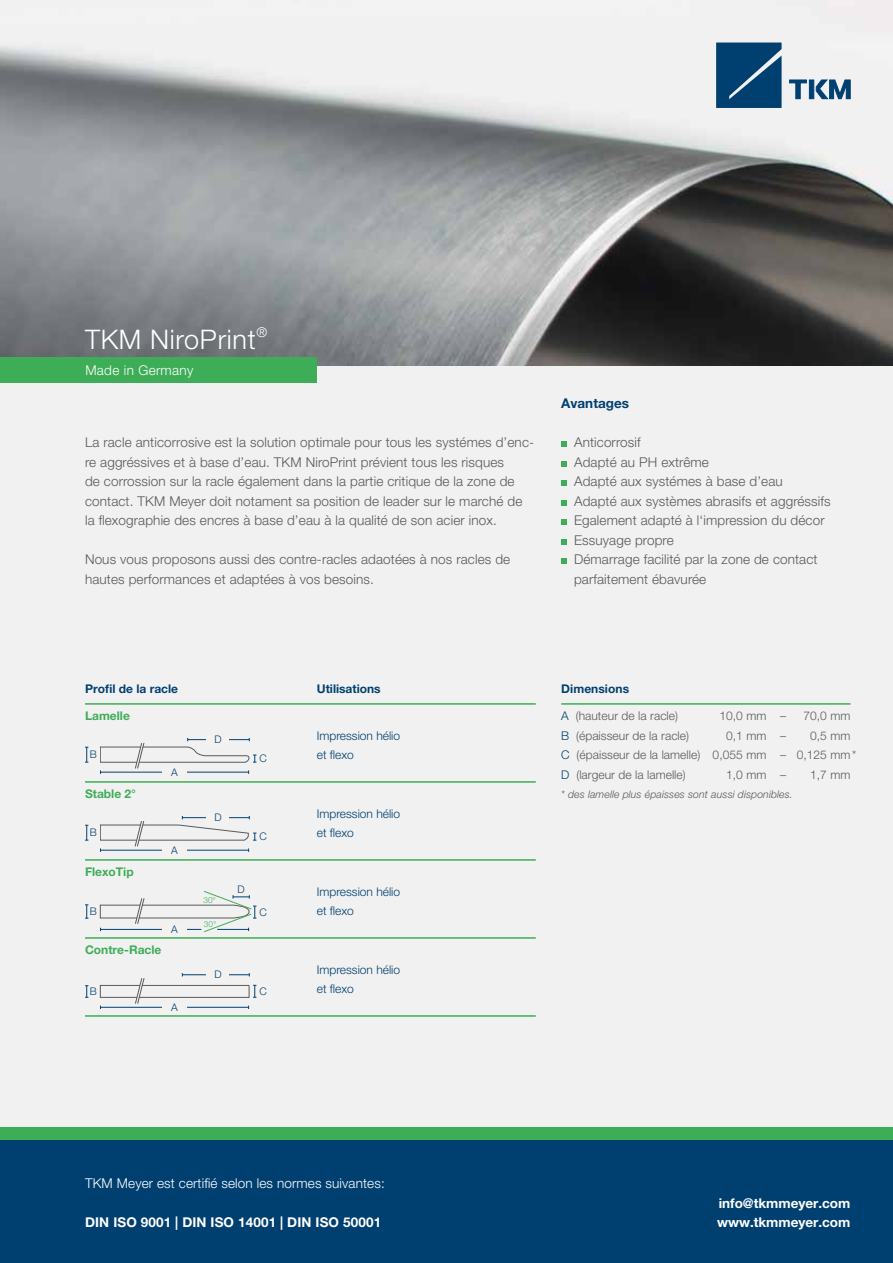
<style>
.page{position:relative;width:893px;height:1263px;background:#fff}
.page>*{position:absolute;margin:0;border:0;box-sizing:border-box;transform-origin:0 0}
.t1{font:300 27px "Helvetica Neue LT Pro";letter-spacing:.025em;color:#fff}
.t2{font:300 13.5px/19.5px "Helvetica Neue LT Pro";letter-spacing:.01em;color:#58595b}
.t3{font:700 13.5px/19.5px "Helvetica Neue LT Pro";letter-spacing:.005em;color:#fff}
.t4{font:300 13.5px "Helvetica Neue LT Pro";letter-spacing:.01em;color:#fff}
.t5{font:700 13.5px "Helvetica Neue LT Pro";color:#004071}
.t6{font:300 12px/19.5px "Helvetica Neue LT Pro";letter-spacing:.005em;color:#58595b}
.t7{font:300 12px/19.5px "Helvetica Neue LT Pro";color:#004071}
.t8{font:700 12px "Helvetica Neue LT Pro";color:#004071}
.t9{font:700 12px "Helvetica Neue LT Pro";color:#3ead57}
.t10{font:italic 300 10.5px "Helvetica Neue LT Pro";letter-spacing:.01em;color:#58595b}
.t11{font:300 10.5px "Helvetica Neue LT Pro";color:#004071}
.t12{font:300 8.25px "Helvetica Neue LT Pro";color:#3ead57}
.s1{color:#004071}
</style>
<div class="page">
<div style="left:0;top:1140px;width:893px;height:123px;background:#004071"></div>
<div style="left:0;top:1127px;width:893px;height:13px;background:#3ead57"></div>
<img style="left:0;top:0;width:893px;height:366px">
<svg style="left:716px;top:43px;width:66px;height:65px;background:#104c79"></svg>
<svg style="left:789px;top:80px;width:61px;height:19px"></svg>
<svg style="left:561px;top:441px;width:6px;height:6px"></svg>
<svg style="left:561px;top:461px;width:6px;height:6px"></svg>
<svg style="left:561px;top:480px;width:6px;height:6px"></svg>
<svg style="left:561px;top:500px;width:6px;height:6px"></svg>
<svg style="left:561px;top:519px;width:6px;height:6px"></svg>
<svg style="left:561px;top:539px;width:6px;height:6px"></svg>
<svg style="left:561px;top:558px;width:6px;height:6px"></svg>
<hr style="left:85px;top:703px;width:451px;height:2px;background:#3ead57">
<hr style="left:85px;top:781px;width:451px;height:2px;background:#3ead57">
<hr style="left:85px;top:859px;width:451px;height:2px;background:#3ead57">
<hr style="left:85px;top:937px;width:451px;height:2px;background:#3ead57">
<hr style="left:85px;top:1015px;width:451px;height:2px;background:#3ead57">
<div style="left:162px;top:768px;width:25px;height:11px;background:#f3f2f1"></div>
<div style="left:207px;top:736px;width:22px;height:11px;background:#f3f2f1"></div>
<div style="left:260px;top:751px;width:9px;height:15px;background:#f3f2f1"></div>
<svg style="left:100px;top:738px;width:156px;height:36px"></svg>
<svg style="left:85px;top:747px;width:3px;height:16px"></svg>
<div style="left:90px;top:747px;width:9px;height:15px;background:#f3f2f1"></div>
<hr style="left:561px;top:703px;width:289px;height:2px;background:#3ead57">
<div style="left:162px;top:846px;width:25px;height:11px;background:#f3f2f1"></div>
<div style="left:207px;top:814px;width:22px;height:11px;background:#f3f2f1"></div>
<div style="left:260px;top:829px;width:9px;height:15px;background:#f3f2f1"></div>
<svg style="left:100px;top:816px;width:156px;height:36px"></svg>
<svg style="left:85px;top:825px;width:3px;height:16px"></svg>
<div style="left:90px;top:825px;width:9px;height:15px;background:#f3f2f1"></div>
<div style="left:162px;top:925px;width:25px;height:11px;background:#f3f2f1"></div>
<div style="left:260px;top:906px;width:9px;height:12px;background:#f3f2f1"></div>
<svg style="left:85px;top:904px;width:3px;height:15px"></svg>
<div style="left:90px;top:905px;width:9px;height:13px;background:#f3f2f1"></div>
<svg style="left:100px;top:890px;width:156px;height:43px"></svg>
<div style="left:162px;top:1003px;width:25px;height:11px;background:#f3f2f1"></div>
<div style="left:207px;top:971px;width:22px;height:11px;background:#f3f2f1"></div>
<div style="left:260px;top:983px;width:9px;height:16px;background:#f3f2f1"></div>
<svg style="left:85px;top:985px;width:3px;height:13px"></svg>
<div style="left:90px;top:983px;width:9px;height:16px;background:#f3f2f1"></div>
<svg style="left:100px;top:973px;width:156px;height:36px"></svg>
<div style="left:0;top:357px;width:317px;height:26px;background:#3ead57"></div>
<h1 class="t1" style="left:85px;top:323px;width:184px">TKM NiroPrint<sup>®</sup></h1>
<p class="t4" style="left:85px;top:362px;width:110px">Made in Germany</p>
<p class="t2" style="left:85px;top:432px;width:451px">La racle anticorrosive est la solution optimale pour tous les systémes d’enc&shy;re aggréssives et à base d’eau. TKM NiroPrint prévient tous les risques<br>de corrossion sur la racle également dans la partie critique de la zone de contact. TKM Meyer doit notament sa position de leader sur le marché de la flexographie des encres à base d’eau à la qualité de son acier inox.</p>
<p class="t2" style="left:85px;top:549px;width:427px">Nous vous proposons aussi des contre-racles adaotées à nos racles de hautes performances et adaptées à vos besoins.</p>
<p class="t5" style="left:561px;top:395px;width:69px">Avantages</p>
<p class="t2" style="left:574px;top:432px;width:258px">Anticorrosif<br>Adapté au PH extrême<br>Adapté aux systémes à base d’eau<br>Adapté aux systèmes abrasifs et aggréssifs<br>Egalement adapté à l‘impression du décor<br>Essuyage propre<br>Démarrage facilité par la zone de contact parfaitement ébavurée</p>
<p class="t8" style="left:85px;top:681px;width:95px">Profil de la racle</p>
<p class="t9" style="left:85px;top:709px;width:46px">Lamelle</p>
<p class="t11" style="left:90px;top:748px;width:9px">B</p>
<p class="t9" style="left:85px;top:787px;width:53px">Stable 2°</p>
<p class="t11" style="left:90px;top:826px;width:9px">B</p>
<p class="t9" style="left:85px;top:865px;width:50px">FlexoTip</p>
<p class="t11" style="left:171px;top:766px;width:8px">A</p>
<p class="t11" style="left:171px;top:844px;width:8px">A</p>
<p class="t11" style="left:214px;top:733px;width:9px">D</p>
<p class="t11" style="left:260px;top:752px;width:9px">C</p>
<p class="t11" style="left:214px;top:811px;width:9px">D</p>
<p class="t11" style="left:260px;top:830px;width:9px">C</p>
<p class="t11" style="left:238px;top:883px;width:9px">D</p>
<p class="t12" style="left:203px;top:895px;width:14px">30°</p>
<p class="t12" style="left:204px;top:919px;width:14px">30°</p>
<p class="t11" style="left:90px;top:905px;width:9px">B</p>
<p class="t11" style="left:260px;top:906px;width:9px">C</p>
<p class="t11" style="left:171px;top:923px;width:8px">A</p>
<p class="t9" style="left:85px;top:943px;width:78px">Contre-Racle</p>
<p class="t11" style="left:214px;top:968px;width:9px">D</p>
<p class="t11" style="left:90px;top:984px;width:9px">B</p>
<p class="t11" style="left:260px;top:984px;width:9px">C</p>
<p class="t11" style="left:171px;top:1001px;width:8px">A</p>
<p class="t8" style="left:317px;top:681px;width:65px">Utilisations</p>
<p class="t7" style="left:317px;top:726px;width:85px">Impression hélio et flexo</p>
<p class="t7" style="left:317px;top:804px;width:85px">Impression hélio et flexo</p>
<p class="t7" style="left:317px;top:882px;width:85px">Impression hélio et flexo</p>
<p class="t7" style="left:317px;top:960px;width:85px">Impression hélio et flexo</p>
<p class="t8" style="left:561px;top:681px;width:69px">Dimensions</p>
<p class="t6" style="left:561px;top:706px;width:140px"><span class="s1">A</span> (hauteur de la racle)<br><span class="s1">B</span> (épaisseur de la racle)<br><span class="s1">C</span> (épaisseur de la lamelle)<br><span class="s1">D</span> (largeur de la lamelle)</p>
<p class="t10" style="left:561px;top:788px;width:233px">* des lamelle plus épaisses sont aussi disponibles.</p>
<p class="t6" style="left:713px;top:706px;width:55px;text-align:right">10,0 mm<br>0,1 mm<br>0,055 mm<br>1,0 mm</p>
<p class="t6" style="left:803px;top:706px;width:49px">70,0 mm</p>
<p class="t6" style="left:780px;top:706px;width:7px;text-align:justify">– – – –</p>
<p class="t6" style="left:810px;top:726px;width:42px">0,5 mm</p>
<p class="t6" style="left:797px;top:745px;width:61px">0,125 mm*</p>
<p class="t6" style="left:810px;top:765px;width:42px">1,7 mm</p>
<p class="t4" style="left:85px;top:1175px;width:301px">TKM Meyer est certifié selon les normes suivantes:</p>
<p class="t3" style="left:85px;top:1212px;width:298px">DIN ISO 9001 | DIN ISO 14001 | DIN ISO 50001</p>
<p class="t3" style="left:717px;top:1193px;width:135px">info@tkmmeyer.com www.tkmmeyer.com</p>
</div>
